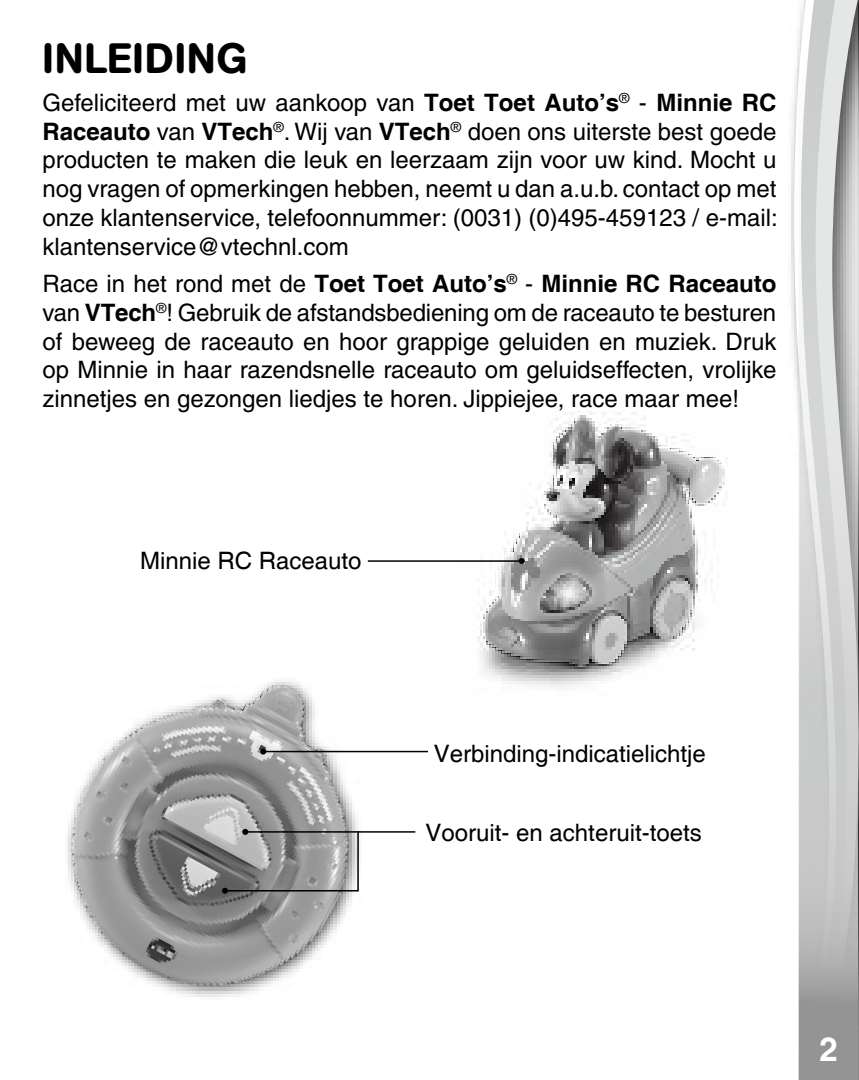
<style>
.page{position:relative;width:859px;height:1080px;background:#fff}
.page>*{position:absolute;margin:0;border:0;box-sizing:border-box;transform-origin:0 0}
.t1{font:500 42px "AG Book Rounded";letter-spacing:.02em;color:#000}
.t2{font:700 33px "Helvetica";color:#fff}
.t3{font:500 24px/28.8px "Helvetica";color:#000;text-align:justify}
.t4{font:24px "Helvetica";color:#000}
.s1{font-weight:700}
.s2{font-size:27px}
.s3{font-style:inherit}
</style>
<div class="page">
<div style="left:787px;top:0;width:71px;height:1080px;background:#000;opacity:.75"></div>
<svg style="left:793px;top:0;width:6px;height:1080px"></svg>
<svg style="left:799px;top:0;width:59px;height:1080px;background:#c7c7c7"></svg>
<div style="left:741px;top:1029px;width:57px;height:51px;background:#fff"></div>
<img style="left:477px;top:412px;width:248px;height:275px">
<img style="left:68px;top:682px;width:312px;height:315px">
<hr style="left:368px;top:560px;width:154px;height:2px;background:#000">
<svg style="left:519px;top:558px;width:6px;height:6px"></svg>
<hr style="left:245px;top:831px;width:170px;height:2px;background:#000">
<svg style="left:222px;top:829px;width:138px;height:65px;background:#929292"></svg>
<hr style="left:263px;top:751px;width:165px;height:1px;background:#000">
<svg style="left:260px;top:749px;width:6px;height:6px"></svg>
<h1 class="t1" style="left:42px;top:34px;width:206px">INLEIDING</h1>
<p class="t3" style="left:42px;top:90px;width:737px">Gefeliciteerd met uw aankoop van <span class="s1">Toet Toet Auto’s</span><sup>®</sup> - <span class="s1">Minnie RC Raceauto</span> van <span class="s1">VTech</span><sup>®</sup>. Wij van <span class="s1">VTech</span><sup>®</sup> doen ons uiterste best goede producten te maken die leuk en leerzaam zijn voor uw kind. Mocht u nog vragen of opmerkingen hebben, neemt u dan a.u.b. contact op met onze klantenservice, telefoonnummer: (0031) (0)495-459123 / e-mail: klantenservice@vtechnl.com</p>
<p class="t3" style="left:42px;top:271px;width:736px">Race in het rond met de <span class="s1">Toet Toet Auto’s</span><sup>®</sup> - <span class="s1">Minnie RC Raceauto </span>van <span class="s1">VTech</span><sup>®</sup>! Gebruik de afstandsbediening om de raceauto te besturen of beweeg de raceauto en hoor grappige geluiden en muziek. Druk op Minnie in haar razendsnelle raceauto om geluidseffecten, vrolijke zinnetjes en gezongen liedjes te horen. Jippiejee, race maar mee!</p>
<p class="t4" style="left:140px;top:551px;width:223px">Minnie RC Raceauto</p>
<p class="t4" style="left:434px;top:745px;width:274px">Verbinding-indicatielichtje</p>
<p class="t4" style="left:426px;top:823px;width:278px">Vooruit- en achteruit-toets</p>
<h2 class="t2" style="left:820px;top:1028px;width:25px">2 <span class="s2">2</span><span class="s3">2</span></h2>
</div>
